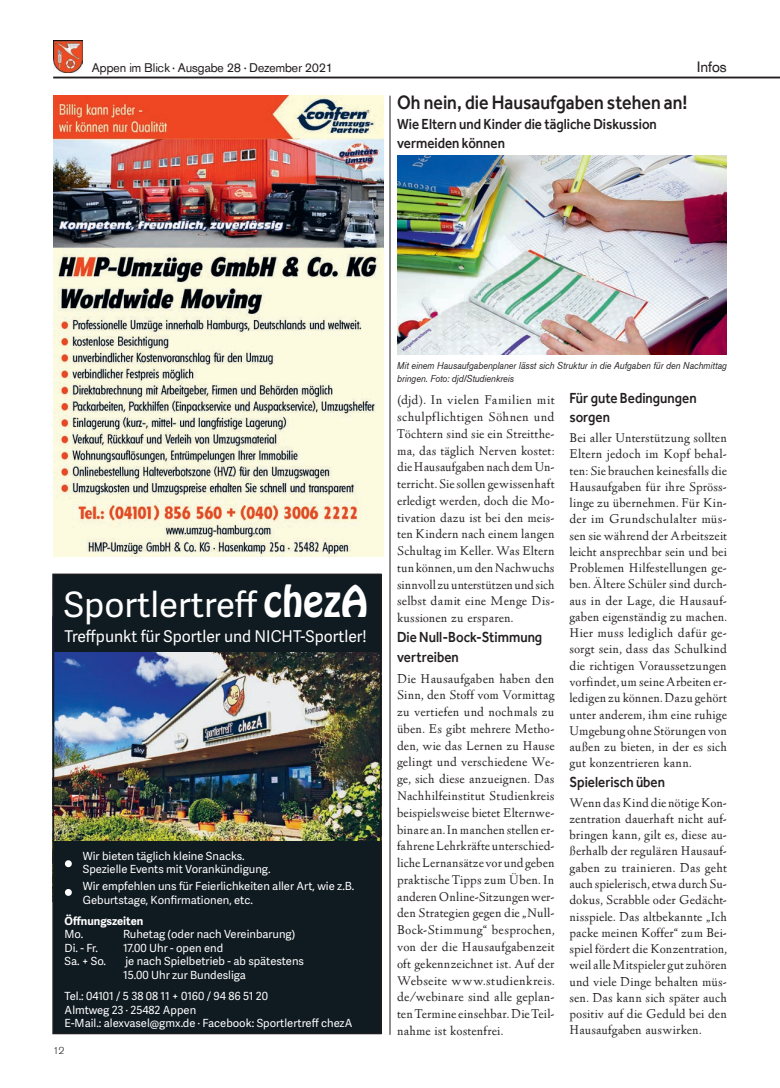
<style>
.page{position:relative;width:780px;height:1088px;background:#fff}
.page>*{position:absolute;margin:0;border:0;box-sizing:border-box;transform-origin:0 0}
.t1{font:34.88px "Adelle Sans";color:#fff}
.t2{font:500 20px "Effra";color:#231f20;scale:.88 1}
.t3{font:16.25px "Adelle Sans";color:#fff}
.t4{font:500 15px/19.5px "Effra";color:#231f20;scale:.88 1}
.t5{font:15px "A750 Sans";color:#231f20}
.t6{font:12.5px/16.8px "D690 Roman";letter-spacing:.02em;color:#231f20;text-align:justify}
.t7{font:12.5px "A750 Sans";color:#231f20}
.t8{font:11.25px/13.5px "Adelle Sans";color:#fff}
.t9{font:700 11.25px "Adelle Sans";color:#fff}
.t10{font:italic 10px/13px "A750 Sans";letter-spacing:.01em;color:#231f20;scale:.9 1}
.t11{font:300 10px "A750 Sans";color:#231f20}
.s1{font-family:"Hobo Std";font-size:38.25px}
</style>
<div class="page">
<hr style="left:53px;top:77px;width:727px;height:1px;background:#231f20">
<img style="left:53px;top:40px;width:30px;height:32px">
<img style="left:54px;top:575px;width:325px;height:457px">
<div style="left:52px;top:573px;width:329px;height:461px;border:1px solid #231f20"></div>
<hr style="left:389px;top:96px;width:1px;height:939px;background:#231f20">
<img style="left:53px;top:96px;width:330px;height:460px">
<img style="left:397px;top:156px;width:329px;height:198px">
<p class="t7" style="left:92px;top:60px;width:243px">Appen im Blick · Ausgabe 28 · Dezember 2021</p>
<p class="t5" style="left:697px;top:58px;width:31px">Infos</p>
<h2 class="t2" style="left:397px;top:90px;width:331px">Oh nein, die Hausaufgaben stehen an!</h2>
<p class="t4" style="left:397px;top:114px;width:297px">Wie Eltern und Kinder die tägliche Diskussion vermeiden können</p>
<h1 class="t1" style="left:64px;top:579px;width:305px">Sportlertreff <span class="s1">chezA</span></h1>
<h3 class="t3" style="left:64px;top:624px;width:304px">Treffpunkt für Sportler und NICHT-Sportler!</h3>
<p class="t8" style="left:83px;top:848px;width:189px">Wir bieten täglich kleine Snacks.<br>Spezielle Events mit Vorankündigung.</p>
<p class="t8" style="left:83px;top:879px;width:273px">Wir empfehlen uns für Feierlichkeiten aller Art, wie z.B.<br>Geburtstage, Konfirmationen, etc.</p>
<p class="t9" style="left:64px;top:912px;width:80px">Öffnungszeiten</p>
<p class="t8" style="left:64px;top:927px;width:20px">Mo.</p>
<p class="t8" style="left:123px;top:927px;width:174px">Ruhetag (oder nach Vereinbarung)</p>
<p class="t8" style="left:64px;top:941px;width:35px">Di. - Fr.</p>
<p class="t8" style="left:123px;top:941px;width:102px">17.00 Uhr - open end</p>
<p class="t8" style="left:64px;top:954px;width:43px">Sa. + So.</p>
<p class="t8" style="left:123px;top:954px;width:182px">je nach Spielbetrieb - ab spätestens<br>15.00 Uhr zur Bundesliga</p>
<p class="t8" style="left:65px;top:989px;width:289px">Tel.: 04101 / 5 38 08 11 + 0160 / 94 86 51 20<br>Almtweg 23 · 25482 Appen<br>E-Mail.: alexvasel@gmx.de · Facebook: Sportlertreff chezA</p>
<p class="t11" style="left:53px;top:1045px;width:13px">12</p>
<p class="t10" style="left:397px;top:359px;width:368px">Mit einem Hausaufgabenplaner lässt sich Struktur in die Aufgaben für den Nachmittag bringen. Foto: djd/Studienkreis</p>
<p class="t6" style="left:397px;top:392px;width:159px">(djd). In vielen Familien mit schulpflichtigen Söhnen und Töchtern sind sie ein Streitthe&shy;ma, das täglich Nerven kostet: die Hausaufgaben nach dem Un&shy;terricht. Sie sollen gewissenhaft erledigt werden, doch die Mo&shy;tivation dazu ist bei den meis&shy;ten Kindern nach einem langen Schultag im Keller. Was Eltern tun können, um den Nachwuchs sinnvoll zu unterstützen und sich selbst damit eine Menge Dis&shy;kussionen zu ersparen.</p>
<p class="t4" style="left:397px;top:627px;width:166px;line-height:20px">Die Null-Bock-Stimmung vertreiben</p>
<p class="t6" style="left:397px;top:670px;width:159px">Die Hausaufgaben haben den Sinn, den Stoff vom Vormittag zu vertiefen und nochmals zu üben. Es gibt mehrere Metho&shy;den, wie das Lernen zu Hause gelingt und verschiedene We&shy;ge, sich diese anzueignen. Das Nachhilfeinstitut Studienkreis beispielsweise bietet Elternwe&shy;binare an. In manchen stellen er&shy;fahrene Lehrkräfte unterschied&shy;liche Lernansätze vor und geben praktische Tipps zum Üben. In anderen Online-Sitzungen wer&shy;den Strategien gegen die „Null-Bock-Stimmung“ besprochen, von der die Hausaufgabenzeit oft gekennzeichnet ist. Auf der Webseite www.studienkreis. de/webinare sind alle geplan&shy;ten Termine einsehbar. Die Teil&shy;nahme ist kostenfrei.</p>
<p class="t4" style="left:569px;top:388px;width:146px">Für gute Bedingungen sorgen</p>
<p class="t6" style="left:569px;top:430px;width:159px;line-height:16.2px">Bei aller Unterstützung sollten Eltern jedoch im Kopf behal&shy;ten: Sie brauchen keinesfalls die Hausaufgaben für ihre Spröss&shy;linge zu übernehmen. Für Kin&shy;der im Grundschulalter müs&shy;sen sie während der Arbeitszeit leicht ansprechbar sein und bei Problemen Hilfestellungen ge&shy;ben. Ältere Schüler sind durch&shy;aus in der Lage, die Hausauf&shy;gaben eigenständig zu machen.<br>Hier muss lediglich dafür ge&shy;sorgt sein, dass das Schulkind die richtigen Voraussetzungen vorfindet, um seine Arbeiten er&shy;ledigen zu können. Dazu gehört unter anderem, ihm eine ruhige Umgebung ohne Störungen von außen zu bieten, in der es sich gut konzentrieren kann.</p>
<p class="t4" style="left:569px;top:772px;width:110px">Spielerisch üben</p>
<p class="t6" style="left:569px;top:795px;width:159px;line-height:16.2px">Wenn das Kind die nötige Kon&shy;zentration dauerhaft nicht auf&shy;bringen kann, gilt es, diese au&shy;ßerhalb der regulären Hausauf&shy;gaben zu trainieren. Das geht auch spielerisch, etwa durch Su&shy;dokus, Scrabble oder Gedächt&shy;nisspiele. Das altbekannte „Ich packe meinen Koffer“ zum Bei&shy;spiel fördert die Konzentration, weil alle Mitspieler gut zuhören und viele Dinge behalten müs&shy;sen. Das kann sich später auch positiv auf die Geduld bei den Hausaufgaben auswirken.</p>
</div>
